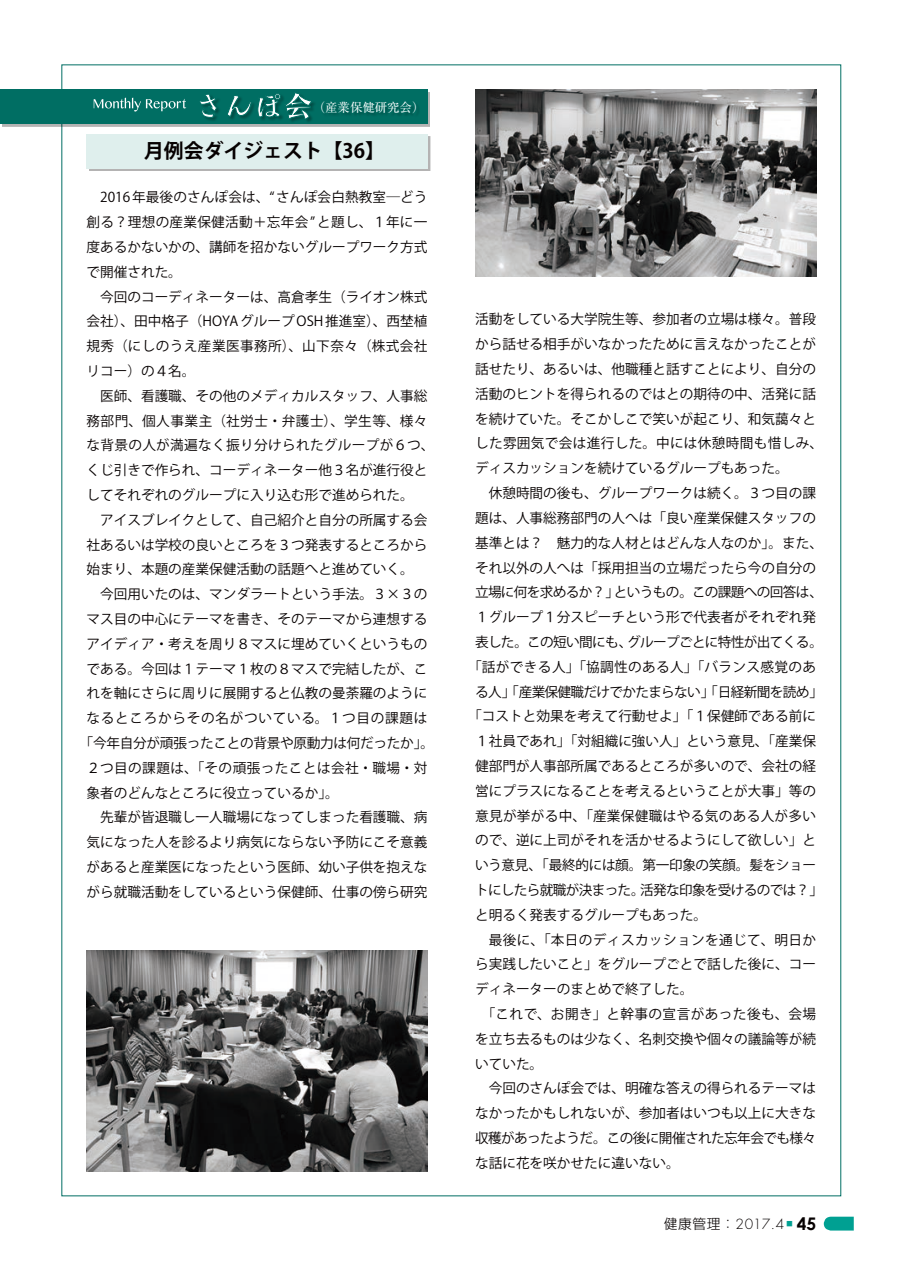
<style>
.page{position:relative;width:903px;height:1275px;background:#fff}
.page>*{position:absolute;margin:0;border:0;box-sizing:border-box;transform-origin:0 0}
.t1{font:700 19.78px "Koz Go Pro";color:#060101}
.t2{font:700 17.32px "Century Gothic";color:#060101}
.t3{font:13.65px "Koz Go Pr 6 N";color:#060101}
.t4{font:13.65px "Koz Go Pr 6 N";letter-spacing:.03em;color:#060101}
.t5{font:13.65px "Koz Go Pr 6 N";letter-spacing:-.05em;color:#060101}
.t6{font:13.65px "Koz Go Pr 6 N";letter-spacing:.025em;color:#060101}
.t7{font:13.65px "Koz Go Pr 6 N";letter-spacing:-.02em;color:#060101}
.t8{font:13.65px "Koz Go Pr 6 N";letter-spacing:-.03em;color:#060101}
.t9{font:13.65px "Koz Go Pr 6 N";letter-spacing:-.045em;color:#060101}
.t10{font:13.65px "Koz Go Pr 6 N";letter-spacing:.02em;color:#060101}
.t11{font:13.65px "Koz Go Pr 6 N";letter-spacing:.04em;color:#060101}
.t12{font:13.65px "Koz Go Pr 6 N";letter-spacing:.05em;color:#060101}
.t13{font:300 13.65px "Futura";color:#060101}
.t14{font:12.42px "Ryumin Pr 6";color:#fff}
.s1{font-family:"Shin Go Pro"}
</style>
<div class="page">
<svg style="left:824px;top:1217px;width:30px;height:13px"></svg>
<div style="left:2px;top:92px;width:428px;height:35px;background:#b4b3b3"></div>
<div style="left:0;top:89px;width:428px;height:35px;background:#006e63"></div>
<div style="left:89px;top:136px;width:341px;height:35px;background:#b4b3b3"></div>
<div style="left:87px;top:134px;width:341px;height:35px;background:#dfefed"></div>
<svg style="left:94px;top:98px;width:92px;height:14px"></svg>
<svg style="left:333px;top:106px;width:80px;height:8px"></svg>
<svg style="left:199px;top:93px;width:113px;height:27px"></svg>
<img style="left:87px;top:950px;width:341px;height:221px">
<img style="left:475px;top:89px;width:341px;height:187px">
<p class="t14" style="left:313px;top:97px;width:113px">（産業保健研究会）</p>
<h1 class="t1" style="left:144px;top:138px;width:242px">月例会ダイジェスト【36】</h1>
<p class="t3" style="left:86px;top:190px;width:342px">　2016 年最後のさんぽ会は、“ さんぽ会白熱教室―どう</p>
<p class="t10" style="left:86px;top:214px;width:342px">創る？理想の産業保健活動＋忘年会 ” と題し、１年に一</p>
<p class="t3" style="left:86px;top:239px;width:343px">度あるかないかの、講師を招かないグループワーク方式</p>
<p class="t3" style="left:86px;top:264px;width:97px">で開催された。</p>
<p class="t3" style="left:86px;top:289px;width:343px">　今回のコーディネーターは、高倉孝生（ライオン株式</p>
<p class="t3" style="left:86px;top:314px;width:343px">会社）、田中格子（HOYA グループ OSH 推進室）、西埜植</p>
<p class="t4" style="left:86px;top:338px;width:342px">規秀（にしのうえ産業医事務所）、山下奈々（株式会社</p>
<p class="t3" style="left:86px;top:363px;width:111px">リコー）の４名。</p>
<p class="t3" style="left:86px;top:388px;width:343px">　医師、看護職、その他のメディカルスタッフ、人事総</p>
<p class="t11" style="left:86px;top:413px;width:343px">務部門、個人事業主（社労士・弁護士）、学生等、様々</p>
<p class="t6" style="left:86px;top:438px;width:349px">な背景の人が満遍なく振り分けられたグループが６つ、</p>
<p class="t3" style="left:86px;top:462px;width:343px">くじ引きで作られ、コーディネーター他３名が進行役と</p>
<p class="t3" style="left:86px;top:487px;width:329px">してそれぞれのグループに入り込む形で進められた。</p>
<p class="t3" style="left:86px;top:512px;width:343px">　アイスブレイクとして、自己紹介と自分の所属する会</p>
<p class="t3" style="left:86px;top:537px;width:343px">社あるいは学校の良いところを３つ発表するところから</p>
<p class="t3" style="left:86px;top:562px;width:329px">始まり、本題の産業保健活動の話題へと進めていく。</p>
<p class="t3" style="left:86px;top:586px;width:343px">　今回用いたのは、マンダラートという手法。３×３の</p>
<p class="t3" style="left:86px;top:611px;width:343px">マス目の中心にテーマを書き、そのテーマから連想する</p>
<p class="t3" style="left:86px;top:636px;width:343px">アイディア・考えを周り８マスに埋めていくというもの</p>
<p class="t3" style="left:86px;top:661px;width:343px">である。今回は１テーマ１枚の８マスで完結したが、こ</p>
<p class="t3" style="left:86px;top:686px;width:343px">れを軸にさらに周りに展開すると仏教の曼荼羅のように</p>
<p class="t12" style="left:86px;top:710px;width:343px">なるところからその名がついている。１つ目の課題は</p>
<p class="t7" style="left:80px;top:735px;width:356px">「今年自分が頑張ったことの背景や原動力は何だったか」。</p>
<p class="t4" style="left:86px;top:760px;width:342px">２つ目の課題は、「その頑張ったことは会社・職場・対</p>
<p class="t3" style="left:86px;top:785px;width:254px">象者のどんなところに役立っているか」。</p>
<p class="t3" style="left:86px;top:810px;width:343px">　先輩が皆退職し一人職場になってしまった看護職、病</p>
<p class="t3" style="left:86px;top:834px;width:343px">気になった人を診るより病気にならない予防にこそ意義</p>
<p class="t3" style="left:86px;top:859px;width:343px">があると産業医になったという医師、幼い子供を抱えな</p>
<p class="t3" style="left:86px;top:884px;width:343px">がら就職活動をしているという保健師、仕事の傍ら研究</p>
<p class="t3" style="left:475px;top:312px;width:343px">活動をしている大学院生等、参加者の立場は様々。普段</p>
<p class="t3" style="left:475px;top:337px;width:343px">から話せる相手がいなかったために言えなかったことが</p>
<p class="t3" style="left:475px;top:361px;width:343px">話せたり、あるいは、他職種と話すことにより、自分の</p>
<p class="t3" style="left:475px;top:386px;width:343px">活動のヒントを得られるのではとの期待の中、活発に話</p>
<p class="t3" style="left:475px;top:411px;width:343px">を続けていた。そこかしこで笑いが起こり、和気藹々と</p>
<p class="t6" style="left:475px;top:436px;width:349px">した雰囲気で会は進行した。中には休憩時間も惜しみ、</p>
<p class="t3" style="left:475px;top:461px;width:315px">ディスカッションを続けているグループもあった。</p>
<p class="t3" style="left:475px;top:485px;width:343px">　休憩時間の後も、グループワークは続く。３つ目の課</p>
<p class="t3" style="left:475px;top:510px;width:343px">題は、人事総務部門の人へは「良い産業保健スタッフの</p>
<p class="t3" style="left:475px;top:535px;width:349px">基準とは？　魅力的な人材とはどんな人なのか」。また、</p>
<p class="t3" style="left:475px;top:560px;width:343px">それ以外の人へは「採用担当の立場だったら今の自分の</p>
<p class="t5" style="left:475px;top:585px;width:349px">立場に何を求めるか？」というもの。この課題への回答は、</p>
<p class="t3" style="left:475px;top:609px;width:343px">１グループ１分スピーチという形で代表者がそれぞれ発</p>
<p class="t5" style="left:475px;top:634px;width:349px">表した。この短い間にも、グループごとに特性が出てくる。</p>
<p class="t4" style="left:468px;top:659px;width:349px">「話ができる人」「協調性のある人」「バランス感覚のあ</p>
<p class="t5" style="left:475px;top:684px;width:349px">る人」「産業保健職だけでかたまらない」「日経新聞を読め」</p>
<p class="t3" style="left:468px;top:709px;width:349px">「コストと効果を考えて行動せよ」「１保健師である前に</p>
<p class="t3" style="left:475px;top:733px;width:343px">１社員であれ」「対組織に強い人」という意見、「産業保</p>
<p class="t3" style="left:475px;top:758px;width:343px">健部門が人事部所属であるところが多いので、会社の経</p>
<p class="t3" style="left:475px;top:783px;width:343px">営にプラスになることを考えるということが大事」等の</p>
<p class="t6" style="left:475px;top:808px;width:343px">意見が挙がる中、「産業保健職はやる気のある人が多い</p>
<p class="t3" style="left:475px;top:833px;width:343px">ので、逆に上司がそれを活かせるようにして欲しい」と</p>
<p class="t8" style="left:475px;top:857px;width:342px">いう意見、「最終的には顔。第一印象の笑顔。髪をショー</p>
<p class="t5" style="left:475px;top:882px;width:349px">トにしたら就職が決まった。活発な印象を受けるのでは？」</p>
<p class="t3" style="left:475px;top:907px;width:233px">と明るく発表するグループもあった。</p>
<p class="t4" style="left:475px;top:932px;width:343px">　最後に、「本日のディスカッションを通じて、明日か</p>
<p class="t3" style="left:475px;top:957px;width:343px">ら実践したいこと」をグループごとで話した後に、コー</p>
<p class="t3" style="left:475px;top:981px;width:220px">ディネーターのまとめで終了した。</p>
<p class="t4" style="left:475px;top:1006px;width:342px">　「これで、お開き」と幹事の宣言があった後も、会場</p>
<p class="t3" style="left:475px;top:1031px;width:343px">を立ち去るものは少なく、名刺交換や個々の議論等が続</p>
<p class="t3" style="left:475px;top:1056px;width:70px">いていた。</p>
<p class="t3" style="left:475px;top:1081px;width:343px">　今回のさんぽ会では、明確な答えの得られるテーマは</p>
<p class="t3" style="left:475px;top:1105px;width:343px">なかったかもしれないが、参加者はいつも以上に大きな</p>
<p class="t9" style="left:475px;top:1130px;width:343px">収穫があったようだ。この後に開催された忘年会でも様々</p>
<p class="t3" style="left:475px;top:1155px;width:206px">な話に花を咲かせたに違いない。</p>
<p class="t13" style="left:664px;top:1215px;width:130px"><span class="s1">健康管理：</span>2017.4 <sup>■</sup></p>
<p class="t2" style="left:797px;top:1213px;width:21px">45</p>
</div>
